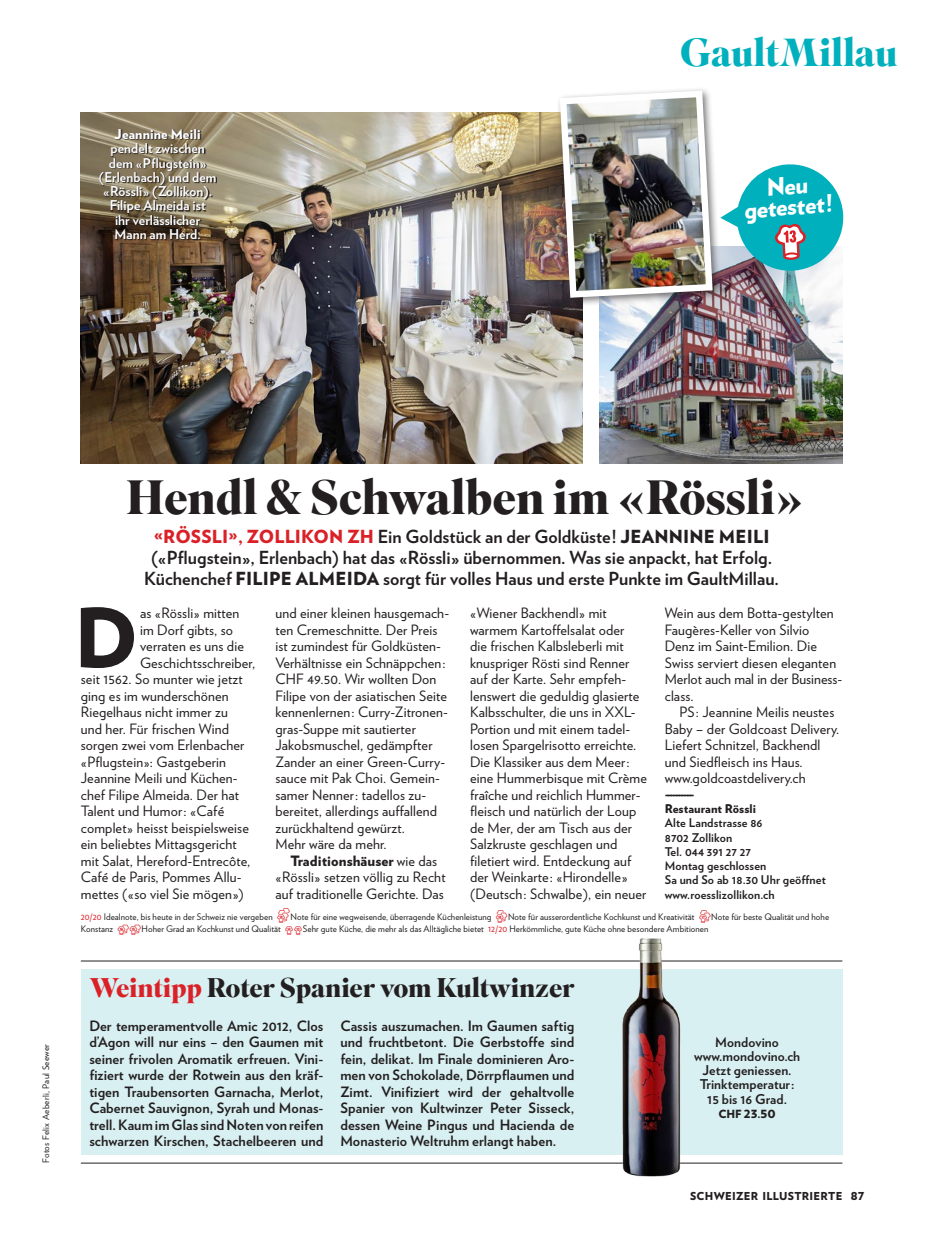
<style>
.page{position:relative;width:936px;height:1242px;background:#fff}
.page>*{position:absolute;margin:0;border:0;box-sizing:border-box;transform-origin:0 0}
._516___LT_VBook_FS_I{font:900 81.75px "Verlag";color:#231f20}
._200_TitSup_32_x04_S{font:700 48px "Superior Title";letter-spacing:-.01em;color:#231f20}
.t1{font:700 39px "Superior Title";letter-spacing:-.01em;color:#00b0bc}
._900_Box_Tit_SupBo_1{font:700 27px "Superior Title";letter-spacing:-.01em;color:#231f20}
.Button_Txt_15_SI{font:900 24px/21px "Verlag";color:#fff;text-align:center}
._300_Lead_12pt_x06_S{font:700 18px/21px "Verlag";color:#231f20;text-align:center}
._517_LT_VBook_FS_EZ{font:14.25px/16.5px "Verlag";letter-spacing:.01em;color:#231f20}
._516___LT_VBook_FS_I-2{font:14.25px/16.5px "Verlag";letter-spacing:.01em;color:#231f20}
._903_Box_Txt_VBold_B{font:700 14.25px/16.5px "Verlag";letter-spacing:.005em;color:#231f20;text-align:justify}
._805_Legi_8_0_VLight{font:14.25px "Verlag Black SC800";color:#231f20}
._850___Legi_9_VBold{font:700 13.5px/14.2px "Verlag";letter-spacing:.005em;color:#fff;text-align:center}
._850___Legi_9_VBold-2{font:700 13.5px/14.2px "Verlag";letter-spacing:.005em;color:#231f20;text-align:center}
._805_Legi_8_0_VBold{font:700 12px "Verlag";letter-spacing:.01em;color:#231f20}
._805_Legi_8_0_VBold-2{font:900 12px "Verlag";letter-spacing:.005em;color:#231f20}
._850___Legi_9_VBold-3{font:900 11.25px "Verlag";color:#231f20}
.t2{font:900 10.95px "Verlag";letter-spacing:.025em;color:#231f20}
._400_Fotobyline_x12{font:9px/11.2px "Verlag";letter-spacing:.01em;color:#231f20}
.s1{font-weight:900}
.s2{font-weight:900;color:#da2128}
.s3{color:#da2128}
.s4{font-family:"Gault Millau";font-size:15px;color:#da2128}
</style>
<div class="page">
<img style="left:81px;top:112px;width:502px;height:351px">
<img style="left:600px;top:301px;width:242px;height:162px">
<div style="left:81px;top:969px;width:761px;height:185px;background:#d9f0f2"></div>
<hr style="left:81px;top:960px;width:761px;height:1px;background:#231f20">
<hr style="left:81px;top:1162px;width:761px;height:1px;background:#231f20">
<img style="left:611px;top:938px;width:78px;height:239px">
<svg style="left:100px;top:129px;width:117px;height:111px;background:#6e624d"></svg>
<div style="left:556px;top:87px;width:166px;height:221px;background:#231f20;opacity:.6"></div>
<img style="left:556px;top:87px;width:288px;height:214px">
<p class="_850___Legi_9_VBold" style="left:99px;top:126px;width:119px"><span class="s1">Jeannine Meili </span>pendelt zwischen dem «Pflugstein» (Erlenbach) und dem «Rössli» (Zollikon).<br>Filipe Almeida ist<br>ihr verlässlicher<br>Mann am Herd.</p>
<p class="t1" style="left:680px;top:28px;width:219px">GaultMillau</p>
<p class="Button_Txt_15_SI" style="left:740px;top:178px;width:90px;rotate:-5deg">Neu getestet!</p>
<p class="_400_Fotobyline_x12" style="left:40px;top:1162px;width:120px;rotate:-90deg">Fotos Felix Aeberli, Paul Seewer</p>
<p class="_200_TitSup_32_x04_S" style="left:126px;top:467px;width:678px">Hendl &amp; Schwalben im «Rössli»</p>
<p class="_300_Lead_12pt_x06_S" style="left:144px;top:525px;width:636px"><span class="s2">«RÖSSLI», ZOLLIKON ZH</span> Ein Goldstück an der Goldküste! <span class="s1">JEANNINE MEILI </span>(«Pflugstein», Erlenbach) hat das «Rössli» übernommen. Was sie anpackt, hat Erfolg.<br>Küchenchef <span class="s1">FILIPE ALMEIDA</span> sorgt für volles Haus und erste Punkte im GaultMillau.</p>
<p class="_516___LT_VBook_FS_I" style="left:74px;top:570px;width:65px">D</p>
<p class="_516___LT_VBook_FS_I-2" style="left:140px;top:604px;width:101px">as «Rössli» mitten</p>
<p class="_516___LT_VBook_FS_I-2" style="left:140px;top:620px;width:95px">im Dorf gibts, so</p>
<p class="_516___LT_VBook_FS_I-2" style="left:140px;top:637px;width:105px">verraten es uns die</p>
<p class="_516___LT_VBook_FS_I-2" style="left:140px;top:653px;width:117px">Geschichtsschreiber,</p>
<p class="_516___LT_VBook_FS_I-2" style="left:81px;top:670px;width:163px">seit 1562. So munter wie jetzt</p>
<p class="_516___LT_VBook_FS_I-2" style="left:81px;top:686px;width:149px">ging es im wunderschönen</p>
<p class="_516___LT_VBook_FS_I-2" style="left:81px;top:703px;width:149px">Riegelhaus nicht immer zu</p>
<p class="_516___LT_VBook_FS_I-2" style="left:81px;top:719px;width:150px">und her. Für frischen Wind</p>
<p class="_516___LT_VBook_FS_I-2" style="left:81px;top:736px;width:165px">sorgen zwei vom Erlenbacher</p>
<p class="_516___LT_VBook_FS_I-2" style="left:81px;top:752px;width:147px">«Pflugstein»: Gastgeberin</p>
<p class="_516___LT_VBook_FS_I-2" style="left:81px;top:769px;width:158px">Jeannine Meili und Küchen-</p>
<p class="_516___LT_VBook_FS_I-2" style="left:81px;top:785px;width:160px">chef Filipe Almeida. Der hat</p>
<p class="_516___LT_VBook_FS_I-2" style="left:81px;top:802px;width:145px">Talent und Humor: «Café</p>
<p class="_516___LT_VBook_FS_I-2" style="left:81px;top:818px;width:170px">complet» heisst beispielsweise</p>
<p class="_516___LT_VBook_FS_I-2" style="left:81px;top:835px;width:157px">ein beliebtes Mittagsgericht</p>
<p class="_516___LT_VBook_FS_I-2" style="left:81px;top:851px;width:171px">mit Salat, Hereford-Entrecôte,</p>
<p class="_516___LT_VBook_FS_I-2" style="left:81px;top:868px;width:162px">Café de Paris, Pommes Allu-</p>
<p class="_516___LT_VBook_FS_I-2" style="left:81px;top:884px;width:164px">mettes («so viel Sie mögen»)</p>
<p class="_516___LT_VBook_FS_I-2" style="left:275px;top:604px;width:175px">und einer kleinen hausgemach&shy;ten Cremeschnitte. Der Preis ist zumindest für Goldküsten-<br>Verhältnisse ein Schnäppchen:<br>CHF 49.50. Wir wollten Don<br>Filipe von der asiatischen Seite kennenlernen: Curry-Zitronen&shy;gras-Suppe mit sautierter<br>Jakobsmuschel, gedämpfter<br>Zander an einer Green-Curry&shy;sauce mit Pak Choi. Gemein&shy;samer Nenner: tadellos zu&shy;bereitet, allerdings auffallend zurückhaltend gewürzt.<br>Mehr wäre da mehr.</p>
<p class="_517_LT_VBook_FS_EZ" style="left:275px;top:851px;width:171px;text-align:center"><span class="s1">Traditionshäuser</span> wie das «Rössli» setzen völlig zu Recht auf traditionelle Gerichte. Das</p>
<p class="_517_LT_VBook_FS_EZ" style="left:470px;top:604px;width:178px">«Wiener Backhendl» mit warmem Kartoffelsalat oder<br>die frischen Kalbsleberli mit knuspriger Rösti sind Renner auf der Karte. Sehr empfeh&shy;lenswert die geduldig glasierte<br>Kalbsschulter, die uns in XXL-<br>Portion und mit einem tadel&shy;losen Spargelrisotto erreichte.<br>Die Klassiker aus dem Meer: eine Hummerbisque mit Crème fraîche und reichlich Hummer&shy;fleisch und natürlich der Loup de Mer, der am Tisch aus der<br>Salzkruste geschlagen und filetiert wird. Entdeckung auf der Weinkarte: «Hirondelle» (Deutsch: Schwalbe), ein neuer</p>
<p class="_517_LT_VBook_FS_EZ" style="left:664px;top:604px;width:177px">Wein aus dem Botta-gestylten<br>Faugères-Keller von Silvio<br>Denz im Saint-Emilion. Die<br>Swiss serviert diesen eleganten<br>Merlot auch mal in der Business&shy;class.</p>
<p class="_517_LT_VBook_FS_EZ" style="left:664px;top:703px;width:176px;text-indent:15px">PS: Jeannine Meilis neustes<br>Baby – der Goldcoast Delivery.<br>Liefert Schnitzel, Backhendl und Siedfleisch ins Haus. www.goldcoastdelivery.ch</p>
<p class="_805_Legi_8_0_VLight" style="left:664px;top:782px;width:31px">----------</p>
<p class="_805_Legi_8_0_VBold-2" style="left:664px;top:799px;width:93px">Restaurant Rössli</p>
<p class="_805_Legi_8_0_VBold" style="left:664px;top:813px;width:99px">Alte Landstrasse 86</p>
<p class="_805_Legi_8_0_VBold" style="left:664px;top:828px;width:69px">8702 Zollikon</p>
<p class="_805_Legi_8_0_VBold" style="left:664px;top:842px;width:88px">Tel. 044 391 27 27</p>
<p class="_805_Legi_8_0_VBold" style="left:664px;top:856px;width:103px">Montag geschlossen</p>
<p class="_805_Legi_8_0_VBold" style="left:664px;top:870px;width:162px">Sa und So ab 18.30 Uhr geöffnet</p>
<p class="_805_Legi_8_0_VBold" style="left:664px;top:885px;width:111px">www.roesslizollikon.ch</p>
<p class="_400_Fotobyline_x12" style="left:81px;top:911px;width:749px"><span class="s3">20/20</span> Idealnote, bis heute in der Schweiz nie vergeben <span class="s4">K</span>Note für eine wegweisende, überragende Küchenleistung <span class="s4">J</span>Note für ausserordentliche Kochkunst und Kreativität <span class="s4">I</span>Note für beste Qualität und hohe<br>Konstanz <span class="s4">HG</span>Hoher Grad an Kochkunst und Qualität <span class="s4">FE</span>Sehr gute Küche, die mehr als das Alltägliche bietet <span class="s3">12/20</span> Herkömmliche, gute Küche ohne besondere Ambitionen</p>
<p class="_900_Box_Tit_SupBo_1" style="left:89px;top:971px;width:487px"><span class="s3">Weintipp</span> Roter Spanier vom Kultwinzer</p>
<p class="_903_Box_Txt_VBold_B" style="left:89px;top:1016px;width:235px">Der temperamentvolle Amic 2012, Clos d’Agon will nur eins – den Gaumen mit seiner frivolen Aromatik erfreuen. Vini&shy;fiziert wurde der Rotwein aus den kräf&shy;tigen Traubensorten Garnacha, Merlot, Cabernet Sauvignon, Syrah und Monas&shy;trell. Kaum im Glas sind Noten von reifen schwarzen Kirschen, Stachelbeeren und</p>
<p class="_903_Box_Txt_VBold_B" style="left:340px;top:1016px;width:235px">Cassis auszumachen. Im Gaumen saftig und fruchtbetont. Die Gerbstoffe sind fein, delikat. Im Finale dominieren Aro&shy;men von Schokolade, Dörrpflaumen und Zimt. Vinifiziert wird der gehaltvolle Spanier von Kultwinzer Peter Sisseck, dessen Weine Pingus und Hacienda de Monasterio Weltruhm erlangt haben.</p>
<p class="_850___Legi_9_VBold-2" style="left:694px;top:1033px;width:108px">Mondovino www.mondovino.ch</p>
<p class="_850___Legi_9_VBold-2" style="left:699px;top:1062px;width:96px">Jetzt geniessen.<br>Trinktemperatur:<br>15 bis 16 Grad.</p>
<p class="_850___Legi_9_VBold-3" style="left:718px;top:1104px;width:59px">CHF 23.50</p>
<p class="t2" style="left:690px;top:1186px;width:176px">SCHWEIZER ILLUSTRIERTE 87</p>
</div>
